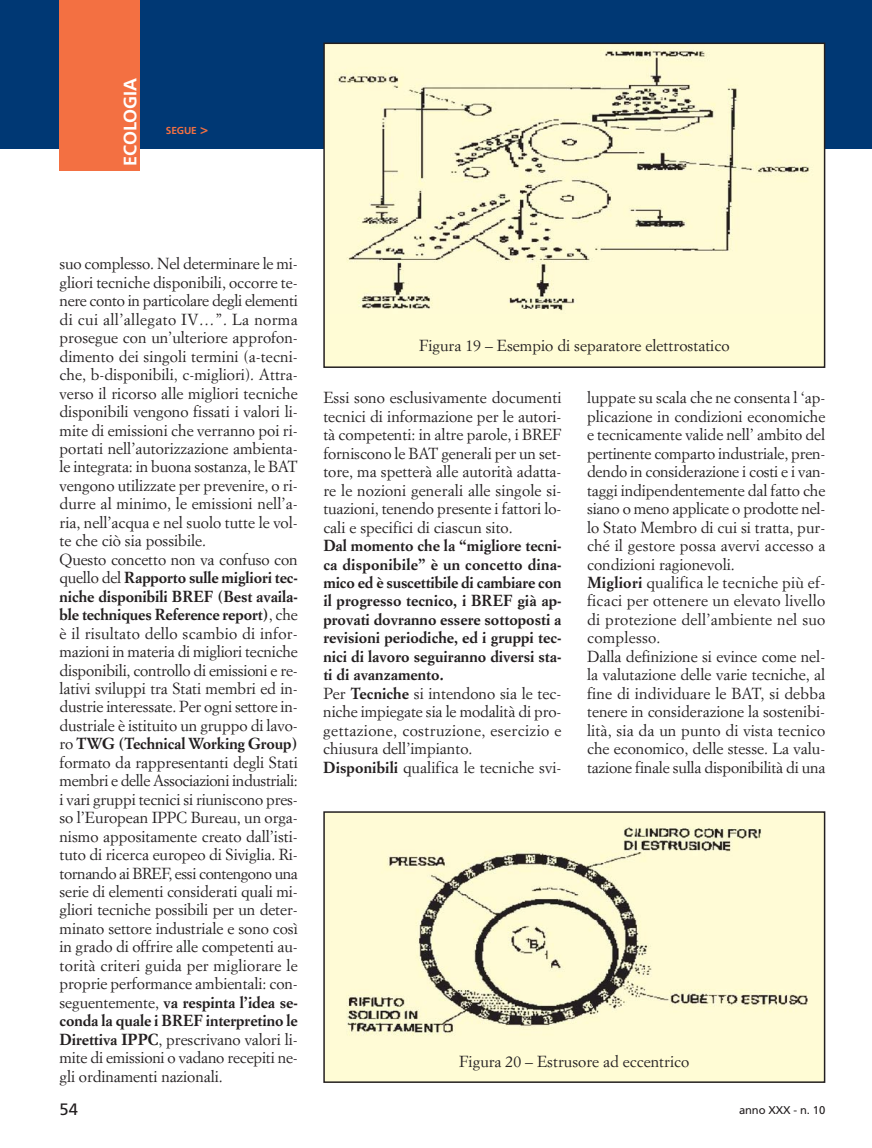
<style>
.page{position:relative;width:872px;height:1148px;background:#fff}
.page>*{position:absolute;margin:0;border:0;box-sizing:border-box;transform-origin:0 0}
.t1{font:700 18px "Frutiger";letter-spacing:-.01em;color:#fff}
.t2{font:16.5px "Frutiger";color:#231f20}
.t3{font:15.75px/18.5px "Simoncini Garamond";letter-spacing:-.005em;color:#231f20}
.t4{font:700 15.75px/18.5px "Simoncini Garamond";color:#231f20}
.t5{font:11.25px "Frutiger";letter-spacing:-.01em;color:#231f20}
.t6{font:700 10.2px "Frutiger";letter-spacing:-.015em;color:#f37042}
.s1{font-size:13.5px}
.s2{font-weight:700}
.s3{font-weight:400}
</style>
<div class="page">
<div style="left:0;top:0;width:872px;height:149px;background:#003874"></div>
<div style="left:324px;top:43px;width:500px;height:324px;background:#fffcd5"></div>
<img style="left:338px;top:50px;width:471px;height:261px">
<div style="left:323px;top:43px;width:502px;height:325px;border:2px solid #231f20"></div>
<div style="left:324px;top:812px;width:500px;height:270px;background:#fffcd5"></div>
<img style="left:347px;top:827px;width:461px;height:209px">
<div style="left:323px;top:811px;width:502px;height:271px;border:2px solid #231f20"></div>
<div style="left:60px;top:0;width:80px;height:170px;background:#f37042"></div>
<p class="t1" style="left:123px;top:166px;width:89px;rotate:-90deg">ECOLOGIA</p>
<p class="t6" style="left:166px;top:126px;width:44px">SEGUE <span class="s1">&gt;</span></p>
<p class="t3" style="left:60px;top:256px;width:240px">suo complesso. Nel determinare le mi&shy;gliori tecniche disponibili, occorre te&shy;nere conto in particolare degli elementi di cui all’allegato IV…”. La norma prosegue con un’ulteriore approfon&shy;dimento dei singoli termini (a-tecni&shy;che, b-disponibili, c-migliori). Attra&shy;verso il ricorso alle migliori tecniche disponibili vengono fissati i valori li&shy;mite di emissioni che verranno poi ri&shy;portati nell’autorizzazione ambienta&shy;le integrata: in buona sostanza, le BAT vengono utilizzate per prevenire, o ri&shy;durre al minimo, le emissioni nell’a&shy;ria, nell’acqua e nel suolo tutte le vol&shy;te che ciò sia possibile.<br>Questo concetto non va confuso con quello del <span class="s2">Rapporto sulle migliori tec&shy;niche disponibili BREF (Best availa&shy;ble techniques Reference report)</span>, che è il risultato dello scambio di infor&shy;mazioni in materia di migliori tecniche disponibili, controllo di emissioni e re&shy;lativi sviluppi tra Stati membri ed in&shy;dustrie interessate. Per ogni settore in&shy;dustriale è istituito un gruppo di lavo&shy;ro <span class="s2">TWG (Technical Working Group) </span>formato da rappresentanti degli Stati membri e delle Associazioni industriali: i vari gruppi tecnici si riuniscono pres&shy;so l’European IPPC Bureau, un orga&shy;nismo appositamente creato dall’isti&shy;tuto di ricerca europeo di Siviglia. Ri&shy;tornando ai BREF, essi contengono una serie di elementi considerati quali mi&shy;gliori tecniche possibili per un deter&shy;minato settore industriale e sono così in grado di offrire alle competenti au&shy;torità criteri guida per migliorare le proprie performance ambientali: con&shy;seguentemente, <span class="s2">va respinta l’idea se&shy;conda la quale i BREF interpretino le Direttiva IPPC</span>, prescrivano valori li&shy;mite di emissioni o vadano recepiti ne&shy;gli ordinamenti nazionali.</p>
<p class="t3" style="left:419px;top:337px;width:312px">Figura 19 – Esempio di separatore elettrostatico</p>
<p class="t3" style="left:323px;top:390px;width:240px;text-align:justify">Essi sono esclusivamente documenti tecnici di informazione per le autori&shy;tà competenti: in altre parole, i BREF forniscono le BAT generali per un set&shy;tore, ma spetterà alle autorità adatta&shy;re le nozioni generali alle singole si&shy;tuazioni, tenendo presente i fattori lo&shy;cali e specifici di ciascun sito.</p>
<p class="t4" style="left:323px;top:537px;width:240px">Dal momento che la “migliore tecni&shy;ca disponibile” è un concetto dina&shy;mico ed è suscettibile di cambiare con il progresso tecnico, i BREF già ap&shy;provati dovranno essere sottoposti a revisioni periodiche, ed i gruppi tec&shy;nici di lavoro seguiranno diversi sta&shy;ti di avanzamento.<br><span class="s3">Per</span> Tecniche <span class="s3">si intendono sia le tec&shy;niche impiegate sia le modalità di pro&shy;gettazione, costruzione, esercizio e chiusura dell’impianto.<br></span>Disponibili <span class="s3">qualifica le tecniche svi-</span></p>
<p class="t3" style="left:587px;top:390px;width:240px">luppate su scala che ne consenta l ‘ap&shy;plicazione in condizioni economiche e tecnicamente valide nell’ ambito del pertinente comparto industriale, pren&shy;dendo in considerazione i costi e i van&shy;taggi indipendentemente dal fatto che siano o meno applicate o prodotte nel&shy;lo Stato Membro di cui si tratta, pur&shy;ché il gestore possa avervi accesso a condizioni ragionevoli.<br><span class="s2">Migliori</span> qualifica le tecniche più ef&shy;ficaci per ottenere un elevato livello di protezione dell’ambiente nel suo complesso.<br>Dalla definizione si evince come nel&shy;la valutazione delle varie tecniche, al fine di individuare le BAT, si debba tenere in considerazione la sostenibi&shy;lità, sia da un punto di vista tecnico che economico, delle stesse. La valu&shy;tazione finale sulla disponibilità di una</p>
<p class="t3" style="left:459px;top:1053px;width:231px">Figura 20 – Estrusore ad eccentrico</p>
<p class="t2" style="left:60px;top:1102px;width:20px">54</p>
<p class="t5" style="left:739px;top:1106px;width:88px">anno XXX - n. 10</p>
</div>
